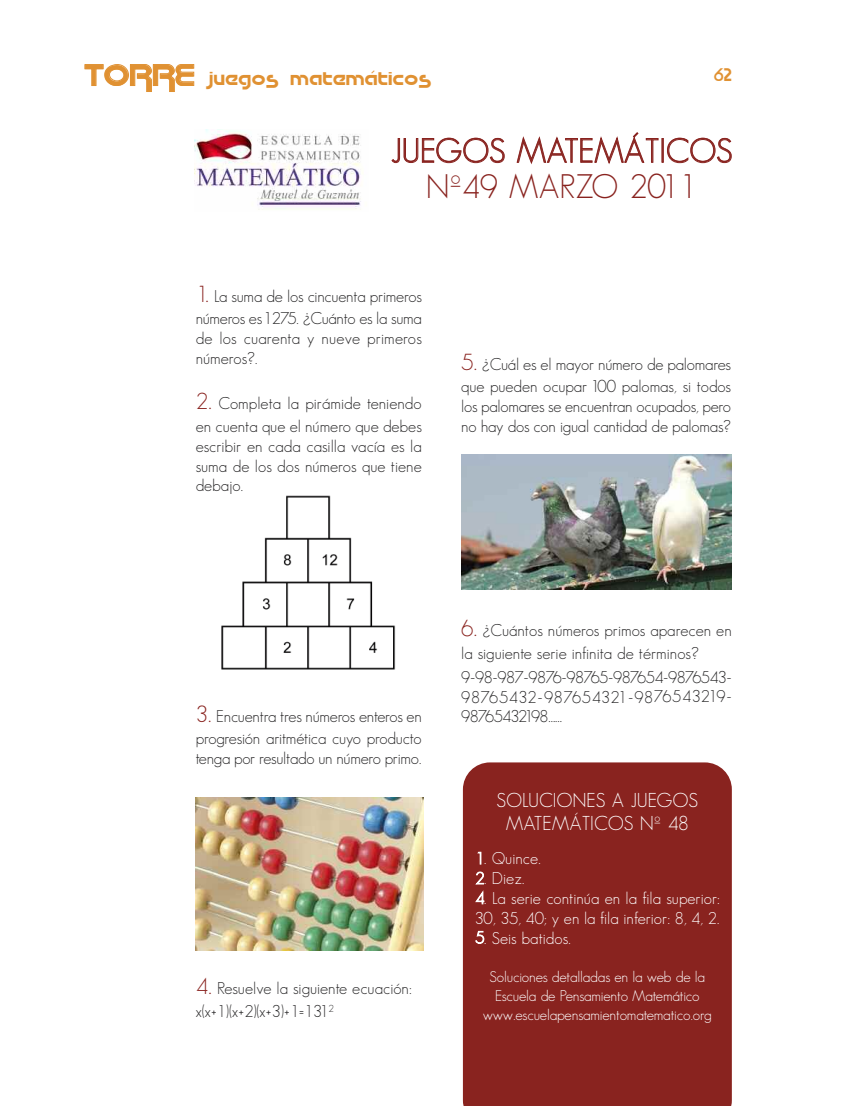
<style>
.page{position:relative;width:851px;height:1106px;background:#fff}
.page>*{position:absolute;margin:0;border:0;box-sizing:border-box;transform-origin:0 0}
.t1{font:33px/35.8px "Bougan S Si";color:#89231f;text-align:center}
.t2{font:22.5px "Cupertino";color:#e09132}
.t3{font:19.5px/23.4px "Bougan S Si";color:#fff;text-align:center}
.t4{font:16.5px/22.5px "Bougan S Si";letter-spacing:-.015em;color:#272627}
.t5{font:16.5px/19.8px "Bougan S Si";color:#fff}
.t6{font:16.5px/19.8px "Bougan S Si";letter-spacing:.01em;color:#272627}
.t7{font:16.5px "Cupertino";color:#e09132}
.t8{font:15px/18.9px "Bougan S Si";letter-spacing:-.015em;color:#fff;text-align:center}
.s1{font-size:27px}
.s2{font-size:22.5px;color:#89231f}
</style>
<div class="page">
<svg style="left:84px;top:64px;width:110px;height:28px"></svg>
<svg style="left:391px;top:137px;width:114px;height:27px"></svg>
<svg style="left:516px;top:132px;width:143px;height:32px"></svg>
<svg style="left:667px;top:137px;width:65px;height:27px"></svg>
<img style="left:194px;top:129px;width:167px;height:81px">
<div style="left:463px;top:762px;width:268px;height:344px;background:#89231f"></div>
<svg style="left:477px;top:851px;width:4px;height:13px"></svg>
<svg style="left:475px;top:871px;width:9px;height:13px"></svg>
<svg style="left:475px;top:890px;width:9px;height:14px"></svg>
<svg style="left:475px;top:930px;width:9px;height:14px"></svg>
<img style="left:221px;top:495px;width:175px;height:175px">
<img style="left:461px;top:454px;width:270px;height:135px">
<img style="left:196px;top:797px;width:227px;height:153px">
<h2 class="t2" style="left:84px;top:63px;width:349px"><span class="s1">TORRE</span> juegos matemáticos</h2>
<p class="t7" style="left:713px;top:66px;width:20px">62</p>
<h1 class="t1" style="left:391px;top:133px;width:343px">JUEGOS MATEMÁTICOS<br>Nº49 MARZO 2011</h1>
<p class="t4" style="left:196px;top:285px;width:227px"><span class="s2">1.</span> La suma de los cincuenta primeros números es 1275. ¿Cuánto es la suma</p>
<p class="t6" style="left:196px;top:328px;width:227px">de los cuarenta y nueve primeros números?.</p>
<p class="t4" style="left:196px;top:392px;width:227px"><span class="s2">2.</span> Completa la pirámide teniendo en cuenta que el número que debes</p>
<p class="t4" style="left:196px;top:436px;width:227px;line-height:19.8px;text-align:justify">escribir en cada casilla vacía es la suma de los dos números que tiene debajo.</p>
<p class="t4" style="left:461px;top:353px;width:271px"><span class="s2">5.</span> ¿Cuál es el mayor número de palomares que pueden ocupar 100 palomas, si todos</p>
<p class="t4" style="left:461px;top:397px;width:271px;line-height:19.8px">los palomares se encuentran ocupados, pero no hay dos con igual cantidad de palomas?</p>
<p class="t4" style="left:196px;top:705px;width:227px"><span class="s2">3.</span> Encuentra tres números enteros en progresión aritmética cuyo producto</p>
<p class="t4" style="left:196px;top:747px;width:227px">tenga por resultado un número primo.</p>
<p class="t4" style="left:196px;top:977px;width:217px"><span class="s2">4.</span> Resuelve la siguiente ecuación: x(x+1)(x+2)(x+3)+1=131<sup>2</sup></p>
<p class="t4" style="left:461px;top:619px;width:272px"><span class="s2">6.</span> ¿Cuántos números primos aparecen en la siguiente serie infinita de términos?</p>
<p class="t4" style="left:461px;top:667px;width:272px;line-height:19.8px;text-align:justify">9-98-987-9876-98765-987654-9876543- 98765432-987654321-9876543219- 98765432198……</p>
<p class="t3" style="left:496px;top:788px;width:203px">SOLUCIONES A JUEGOS<br>MATEMÁTICOS Nº 48</p>
<p class="t5" style="left:475px;top:848px;width:67px">1. Quince.</p>
<p class="t5" style="left:475px;top:868px;width:51px">2. Diez.</p>
<p class="t5" style="left:475px;top:888px;width:246px">4. La serie continúa en la fila superior:<br>30, 35, 40; y en la fila inferior: 8, 4, 2.</p>
<p class="t5" style="left:475px;top:928px;width:97px">5. Seis batidos.</p>
<p class="t8" style="left:483px;top:967px;width:230px">Soluciones detalladas en la web de la<br>Escuela de Pensamiento Matemático www.escuelapensamientomatematico.org</p>
</div>
